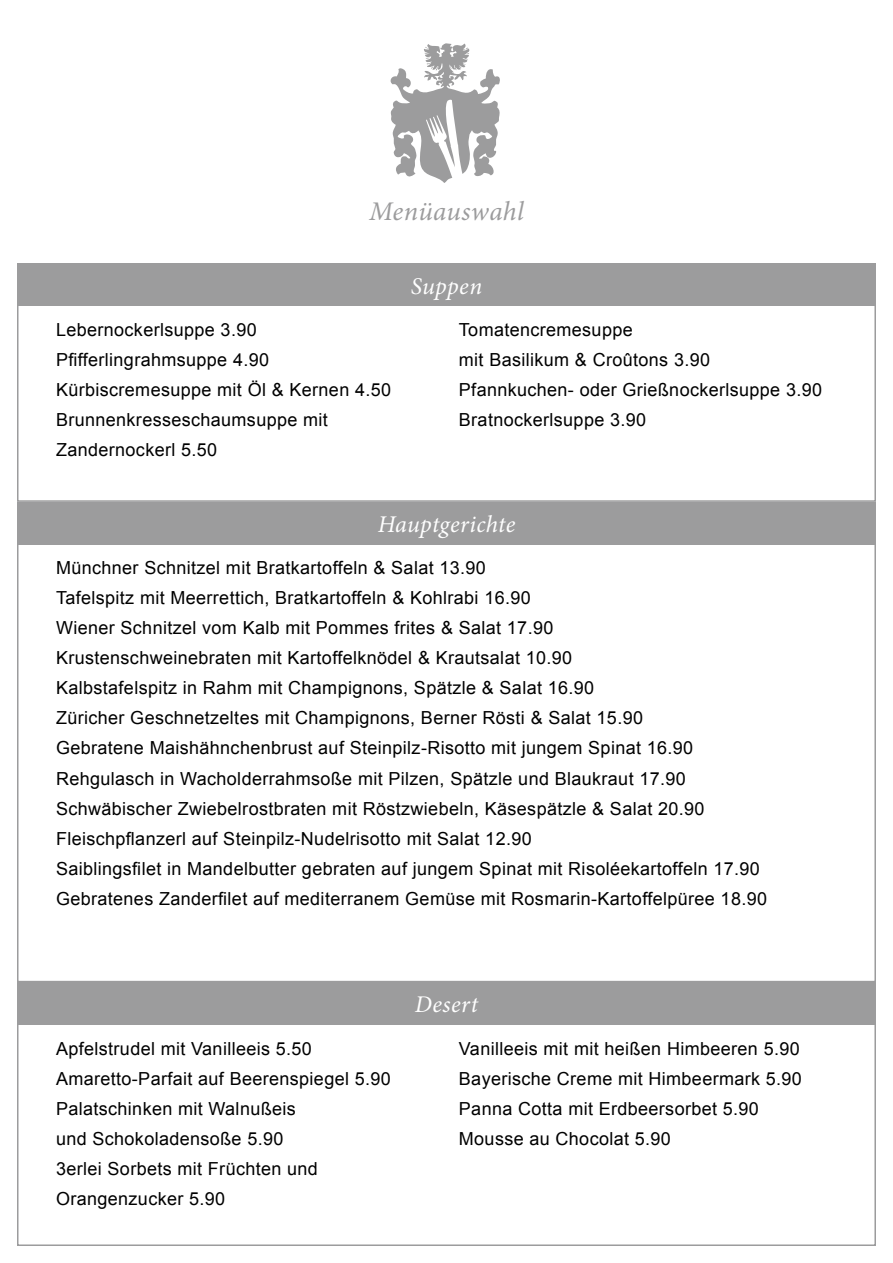
<style>
.page{position:relative;width:893px;height:1263px;background:#fff}
.page>*{position:absolute;margin:0;border:0;box-sizing:border-box;transform-origin:0 0}
.t1{font:italic 27px "Minion Pro";letter-spacing:.01em;color:#9c9c9d}
.t2{font:italic 24px "Minion Pro";letter-spacing:.01em;color:#fff}
.t3{font:18px/30px "Arial";letter-spacing:.02em;color:#000}
</style>
<div class="page">
<div style="left:17px;top:502px;width:859px;height:42px;background:#9c9c9d"></div>
<div style="left:17px;top:982px;width:859px;height:43px;background:#9c9c9d"></div>
<svg style="left:390px;top:43px;width:110px;height:140px"></svg>
<div style="left:17px;top:264px;width:859px;height:42px;background:#9c9c9d"></div>
<h1 class="t1" style="left:369px;top:192px;width:156px">Menüauswahl</h1>
<h2 class="t2" style="left:411px;top:270px;width:73px">Suppen</h2>
<p class="t3" style="left:56px;top:315px;width:337px">Lebernockerlsuppe 3.90<br>Pfifferlingrahmsuppe 4.90<br>Kürbiscremesuppe mit Öl &amp; Kernen 4.50<br>Brunnenkresseschaumsuppe mit<br>Zandernockerl 5.50</p>
<p class="t3" style="left:459px;top:315px;width:365px">Tomatencremesuppe<br>mit Basilikum &amp; Croûtons 3.90<br>Pfannkuchen- oder Grießnockerlsuppe 3.90<br>Bratnockerlsuppe 3.90</p>
<h2 class="t2" style="left:378px;top:508px;width:139px">Hauptgerichte</h2>
<p class="t3" style="left:56px;top:553px;width:713px">Münchner Schnitzel mit Bratkartoffeln &amp; Salat 13.90<br>Tafelspitz mit Meerrettich, Bratkartoffeln &amp; Kohlrabi 16.90<br>Wiener Schnitzel vom Kalb mit Pommes frites &amp; Salat 17.90<br>Krustenschweinebraten mit Kartoffelknödel &amp; Krautsalat 10.90<br>Kalbstafelspitz in Rahm mit Champignons, Spätzle &amp; Salat 16.90<br>Züricher Geschnetzeltes mit Champignons, Berner Rösti &amp; Salat 15.90<br>Gebratene Maishähnchenbrust auf Steinpilz-Risotto mit jungem Spinat 16.90<br>Rehgulasch in Wacholderrahmsoße mit Pilzen, Spätzle und Blaukraut 17.90<br>Schwäbischer Zwiebelrostbraten mit Röstzwiebeln, Käsespätzle &amp; Salat 20.90<br>Fleischpflanzerl auf Steinpilz-Nudelrisotto mit Salat 12.90<br>Saiblingsfilet in Mandelbutter gebraten auf jungem Spinat mit Risoléekartoffeln 17.90<br>Gebratenes Zanderfilet auf mediterranem Gemüse mit Rosmarin-Kartoffelpüree 18.90</p>
<h2 class="t2" style="left:415px;top:988px;width:65px">Desert</h2>
<p class="t3" style="left:56px;top:1034px;width:336px">Apfelstrudel mit Vanilleeis 5.50<br>Amaretto-Parfait auf Beerenspiegel 5.90<br>Palatschinken mit Walnußeis<br>und Schokoladensoße 5.90<br>3erlei Sorbets mit Früchten und<br>Orangenzucker 5.90</p>
<p class="t3" style="left:459px;top:1034px;width:345px">Vanilleeis mit mit heißen Himbeeren 5.90<br>Bayerische Creme mit Himbeermark 5.90<br>Panna Cotta mit Erdbeersorbet 5.90<br>Mousse au Chocolat 5.90</p>
</div>
